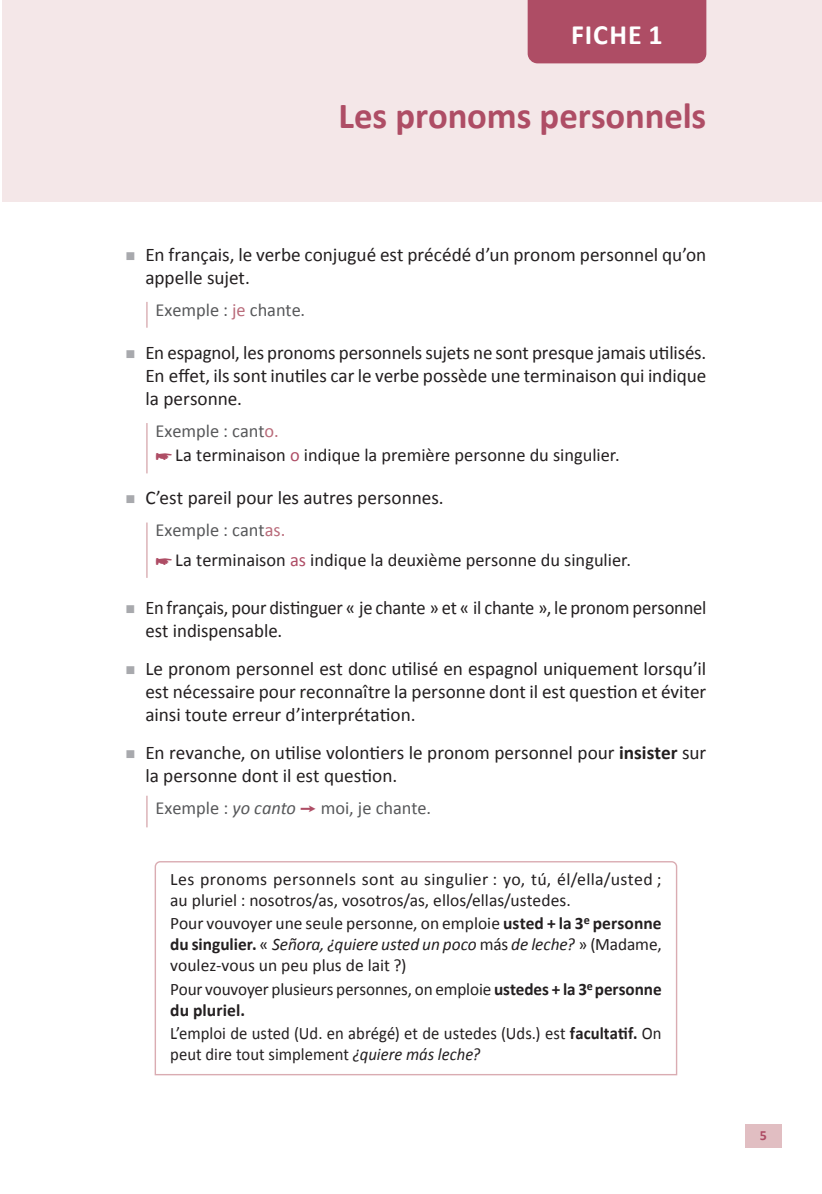
<style>
.page{position:relative;width:822px;height:1194px;background:#fff}
.page>*{position:absolute;margin:0;border:0;box-sizing:border-box;transform-origin:0 0}
.t1{font:700 36.75px "Calibri";letter-spacing:-.005em;color:#ae4d65}
.t2{font:700 28px "Calibri";letter-spacing:.035em;color:#fff}
.t3{font:19.25px/23.1px "Calibri";letter-spacing:-.005em;color:#231f20}
.t4{font:19.25px/23.1px "Calibri";letter-spacing:-.005em;color:#231f20;scale:.96 1}
.t5{font:18.38px/24.5px "Calibri";color:#231f20}
.t6{font:18.38px "Calibri";color:#57585a}
.t7{font:17.5px/21px "Calibri";color:#231f20}
.t8{font:17.5px/21px "Calibri";color:#231f20;scale:.95 1}
.t9{font:700 14px "Calibri";color:#ae4d65}
.s1{color:#a8a9ad}
.s2{color:#b96b7a}
.s3{color:#57585a}
.s4{color:#ae4d65}
.s5{font-weight:700}
.s6{font-style:italic}
</style>
<div class="page">
<div style="left:2px;top:0;width:819px;height:202px;background:#f4e7e8"></div>
<div style="left:527px;top:0;width:179px;height:63px;background:#ae4d65"></div>
<hr style="left:146px;top:302px;width:2px;height:26px;background:#e1bec2">
<hr style="left:146px;top:423px;width:2px;height:50px;background:#e1bec2">
<hr style="left:146px;top:522px;width:2px;height:56px;background:#e1bec2">
<hr style="left:146px;top:795px;width:2px;height:32px;background:#e1bec2">
<svg style="left:154px;top:861px;width:523px;height:215px"></svg>
<div style="left:744px;top:1124px;width:37px;height:24px;background:#e1bec2"></div>
<h2 class="t2" style="left:571px;top:17px;width:93px">Fiche 1</h2>
<h1 class="t1" style="left:338px;top:93px;width:369px">Les pronoms personnels</h1>
<p class="t3" style="left:145px;top:243px;width:562px;text-indent:-20px"><span class="s1">■</span> En français, le verbe conjugué est précédé d’un pronom personnel qu’on appelle sujet.</p>
<p class="t6" style="left:155px;top:298px;width:151px">Exemple : <span class="s2">je</span> chante.</p>
<p class="t3" style="left:145px;top:341px;width:562px;text-align:justify;text-indent:-20px"><span class="s1">■</span> En espagnol, les pronoms personnels sujets ne sont presque jamais utilisés.<br>En effet, ils sont inutiles car le verbe possède une terminaison qui indique la personne.</p>
<p class="t5" style="left:175px;top:418px;width:446px;text-indent:-20px"><span class="s3">Exemple : cant</span><span class="s2">o.<br></span>La terminaison <span class="s4">o</span> indique la première personne du singulier.</p>
<p class="t3" style="left:125px;top:486px;width:320px"><span class="s1">■</span> C’est pareil pour les autres personnes.</p>
<p class="t5" style="left:175px;top:515px;width:457px;line-height:29.6px;text-indent:-20px"><span class="s3">Exemple : cant</span><span class="s2">as.<br></span>La terminaison <span class="s4">as</span> indique la deuxième personne du singulier.</p>
<p class="t4" style="left:145px;top:596px;width:585px;text-indent:-20px"><span class="s1">■</span> En français, pour distinguer « je chante » et « il chante », le pronom personnel est indispensable.</p>
<p class="t3" style="left:145px;top:657px;width:562px;text-align:justify;text-indent:-20px"><span class="s1">■</span> Le pronom personnel est donc utilisé en espagnol uniquement lorsqu’il est nécessaire pour reconnaître la personne dont il est question et éviter ainsi toute erreur d’interprétation.</p>
<p class="t3" style="left:145px;top:741px;width:562px;text-indent:-20px"><span class="s1">■</span> En revanche, on utilise volontiers le pronom personnel pour <span class="s5">insister</span> sur la personne dont il est question.</p>
<p class="t6" style="left:155px;top:796px;width:142px">Exemple : <span class="s6">yo canto</span></p>
<p class="t6" style="left:321px;top:796px;width:112px">moi, je chante.</p>
<p class="t7" style="left:170px;top:868px;width:493px">Les pronoms personnels sont au singulier : yo, tú, él/ella/usted ; au pluriel : nosotros/as, vosotros/as, ellos/ellas/ustedes.</p>
<p class="t7" style="left:170px;top:913px;width:493px;text-align:justify">Pour vouvoyer une seule personne, on emploie <span class="s5">usted + la 3</span><sup>e</sup> <span class="s5">personne du singulier.</span> « <span class="s6">Señora, ¿quiere usted un poco</span> más <span class="s6">de leche?</span> » (Madame, voulez-vous un peu plus de lait ?)</p>
<p class="t7" style="left:170px;top:978px;width:493px">Pour vouvoyer plusieurs personnes, on emploie <span class="s5">ustedes + la 3</span><sup>e</sup> <span class="s5">personne du pluriel.</span></p>
<p class="t8" style="left:170px;top:1023px;width:518px">L’emploi de usted (Ud. en abrégé) et de ustedes (Uds.) est <span class="s5">facultatif.</span> On peut dire tout simplement <span class="s6">¿quiere más leche?</span></p>
<p class="t9" style="left:759px;top:1126px;width:9px">5</p>
</div>
